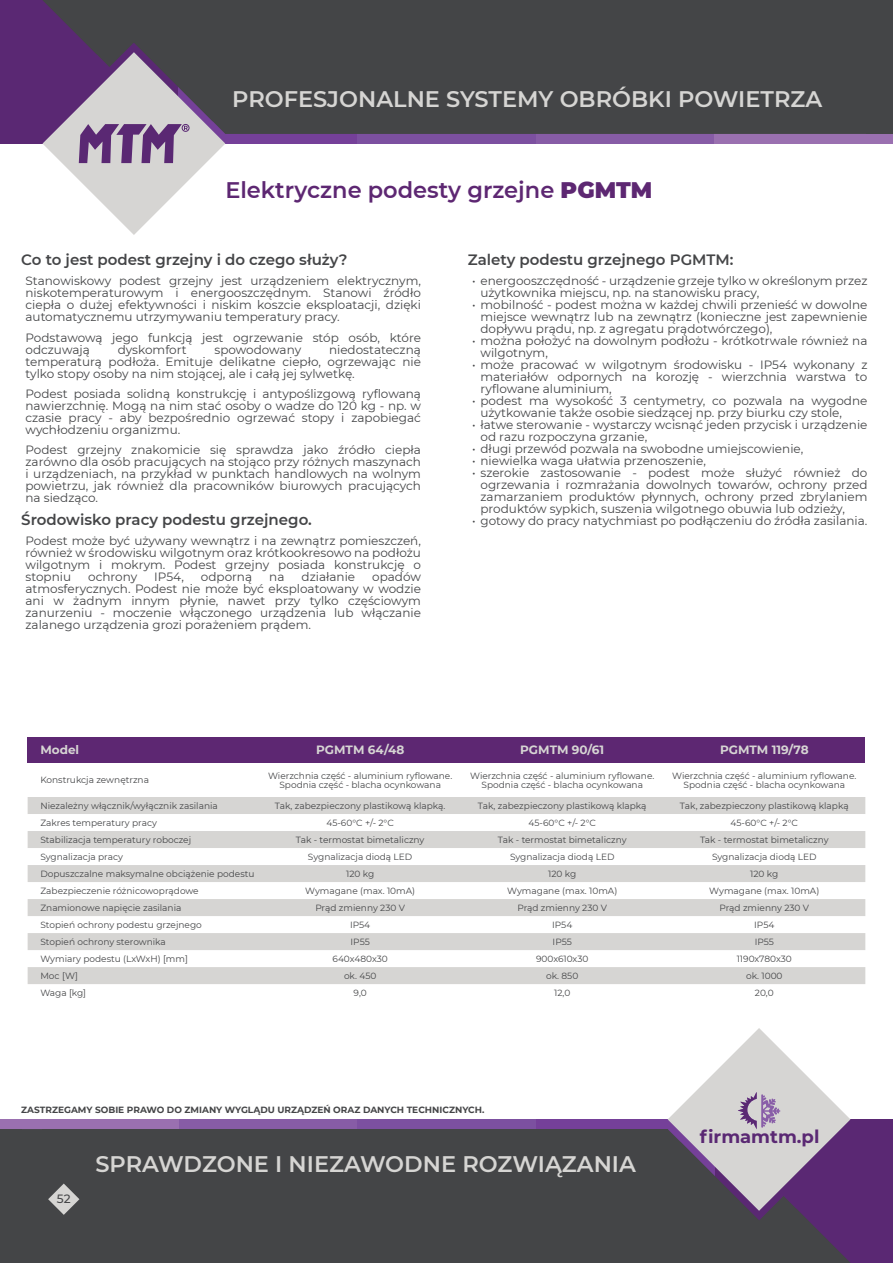
<style>
.page{position:relative;width:893px;height:1263px;background:#fff}
.page>*{position:absolute;margin:0;border:0;box-sizing:border-box;transform-origin:0 0}
.t1{font:600 22.5px "Montserrat";color:#d6d5d3}
.t2{font:600 22.5px "Montserrat";color:#5d2772}
.t3{font:700 18px "Montserrat";color:#5a2873}
.t4{font:600 15px "Montserrat";color:#444547}
.t5{font:12px/12px "Montserrat";color:#444547;text-align:justify}
.t6{font:700 12px "Montserrat";color:#d6d5d3}
.t7{font:500 12px "Montserrat";color:#444547}
.t8{font:9px/9px "Montserrat";color:#444547;text-align:center}
.t9{font:700 9px "Montserrat";color:#444547}
.s1{font-weight:900}
</style>
<div class="page">
<div style="left:0;top:0;width:893px;height:144px;background:#5a2873"></div>
<div style="left:0;top:1119px;width:893px;height:144px;background:#5a2873"></div>
<div style="left:357px;top:0;width:179px;height:144px;background:#7c50a0"></div>
<div style="left:357px;top:1119px;width:179px;height:144px;background:#7c50a0"></div>
<div style="left:536px;top:0;width:178px;height:144px;background:#875ca6"></div>
<div style="left:179px;top:1119px;width:178px;height:144px;background:#875ca6"></div>
<div style="left:714px;top:0;width:179px;height:144px;background:#9a70b0"></div>
<svg style="left:0;top:1119px;width:179px;height:144px;background:#6b5876"></svg>
<div style="left:179px;top:0;width:178px;height:144px;background:#754099"></div>
<div style="left:536px;top:1119px;width:178px;height:144px;background:#754099"></div>
<svg style="left:43px;top:134px;width:182px;height:101px"></svg>
<svg style="left:52px;top:0;width:841px;height:134px;background:#545158"></svg>
<svg style="left:42px;top:0;width:838px;height:121px;background:#4c4a50"></svg>
<div style="left:13px;top:1142px;width:838px;height:121px;background:#444547"></div>
<div style="left:43px;top:1129px;width:625px;height:91px;background:#444547"></div>
<svg style="left:48px;top:1183px;width:31px;height:32px"></svg>
<svg style="left:668px;top:1028px;width:182px;height:183px"></svg>
<div style="left:28px;top:737px;width:837px;height:26px;background:#5d2772"></div>
<svg style="left:28px;top:797px;width:837px;height:187px;fill:#d6d5d3"></svg>
<h1 class="t1" style="left:232px;top:85px;width:591px">PROFESJONALNE SYSTEMY OBRÓBKI POWIETRZA</h1>
<h1 class="t2" style="left:225px;top:176px;width:428px">Elektryczne podesty grzejne <span class="s1">PGMTM</span></h1>
<p class="t4" style="left:21px;top:250px;width:328px">Co to jest podest grzejny i do czego służy?</p>
<p class="t4" style="left:468px;top:250px;width:267px">Zalety podestu grzejnego PGMTM:</p>
<p class="t5" style="left:26px;top:275px;width:397px">Stanowiskowy podest grzejny jest urządzeniem elektrycznym, niskotemperaturowym i energooszczędnym. Stanowi źródło ciepła o dużej efektywności i niskim koszcie eksploatacji, dzięki automatycznemu utrzymywaniu temperatury pracy.</p>
<p class="t5" style="left:480px;top:275px;width:388px;text-indent:-9px">• energooszczędność - urządzenie grzeje tylko w określonym przez użytkownika miejscu, np. na stanowisku pracy,</p>
<p class="t5" style="left:480px;top:299px;width:388px;text-indent:-9px">• mobilność - podest można w każdej chwili przenieść w dowolne miejsce wewnątrz lub na zewnątrz (konieczne jest zapewnienie dopływu prądu, np. z agregatu prądotwórczego),</p>
<p class="t5" style="left:480px;top:335px;width:388px;text-indent:-9px">• można położyć na dowolnym podłożu - krótkotrwale również na wilgotnym,</p>
<p class="t5" style="left:480px;top:359px;width:388px;text-indent:-9px">• może pracować w wilgotnym środowisku - IP54 wykonany z materiałów odpornych na korozję - wierzchnia warstwa to ryflowane aluminium,</p>
<p class="t5" style="left:480px;top:395px;width:388px;text-indent:-9px">• podest ma wysokość 3 centymetry, co pozwala na wygodne użytkowanie także osobie siedzącej np. przy biurku czy stole,</p>
<p class="t5" style="left:480px;top:419px;width:388px;text-indent:-9px">• łatwe sterowanie - wystarczy wcisnąć jeden przycisk i urządzenie od razu rozpoczyna grzanie,</p>
<p class="t5" style="left:472px;top:443px;width:333px">• długi przewód pozwala na swobodne umiejscowienie,</p>
<p class="t5" style="left:472px;top:455px;width:235px">• niewielka waga ułatwia przenoszenie,</p>
<p class="t5" style="left:480px;top:467px;width:388px;text-indent:-9px">• szerokie zastosowanie - podest może służyć również do ogrzewania i rozmrażania dowolnych towarów, ochrony przed zamarzaniem produktów płynnych, ochrony przed zbrylaniem produktów sypkich, suszenia wilgotnego obuwia lub odzieży,</p>
<p class="t5" style="left:472px;top:515px;width:397px">• gotowy do pracy natychmiast po podłączeniu do źródła zasilania.</p>
<p class="t5" style="left:26px;top:331px;width:397px">Podstawową jego funkcją jest ogrzewanie stóp osób, które odczuwają</p>
<p class="t5" style="left:118px;top:343px;width:71px">dyskomfort</p>
<p class="t5" style="left:214px;top:343px;width:88px">spowodowany</p>
<p class="t5" style="left:26px;top:343px;width:397px;text-indent:303px">niedostateczną temperaturą podłoża. Emituje delikatne ciepło, ogrzewając nie tylko stopy osoby na nim stojącej, ale i całą jej sylwetkę.</p>
<p class="t5" style="left:26px;top:388px;width:397px">Podest posiada solidną konstrukcję i antypoślizgową ryflowaną nawierzchnię. Mogą na nim stać osoby o wadze do 120 kg - np. w czasie pracy - aby bezpośrednio ogrzewać stopy i zapobiegać wychłodzeniu organizmu.</p>
<p class="t5" style="left:26px;top:444px;width:397px">Podest grzejny znakomicie się sprawdza jako źródło ciepła zarówno dla osób pracujących na stojąco przy różnych maszynach i urządzeniach, na przykład w punktach handlowych na wolnym powietrzu, jak również dla pracowników biurowych pracujących na siedząco.</p>
<p class="t5" style="left:26px;top:535px;width:397px">Podest może być używany wewnątrz i na zewnątrz pomieszczeń, również w środowisku wilgotnym oraz krótkookresowo na podłożu wilgotnym i mokrym. Podest grzejny posiada konstrukcję o stopniu</p>
<p class="t4" style="left:21px;top:511px;width:292px">Środowisko pracy podestu grzejnego.</p>
<p class="t5" style="left:26px;top:571px;width:397px;text-indent:347px">opadów atmosferycznych. Podest nie może być eksploatowany w wodzie ani w żadnym innym płynie, nawet przy tylko częściowym zanurzeniu - moczenie włączonego urządzenia lub włączanie zalanego urządzenia grozi porażeniem prądem.</p>
<p class="t5" style="left:88px;top:571px;width:50px">ochrony</p>
<p class="t5" style="left:154px;top:571px;width:31px">IP54,</p>
<p class="t5" style="left:201px;top:571px;width:53px">odporną</p>
<p class="t5" style="left:269px;top:571px;width:17px">na</p>
<p class="t5" style="left:302px;top:571px;width:55px">działanie</p>
<p class="t6" style="left:40px;top:743px;width:40px">Model</p>
<p class="t6" style="left:316px;top:743px;width:90px">PGMTM 64/48</p>
<p class="t6" style="left:520px;top:743px;width:86px">PGMTM 90/61</p>
<p class="t6" style="left:720px;top:743px;width:90px">PGMTM 119/78</p>
<p class="t8" style="left:40px;top:776px;width:110px">Konstrukcja zewnętrzna</p>
<p class="t8" style="left:268px;top:771px;width:186px">Wierzchnia część - aluminium ryflowane.<br>Spodnia część - blacha ocynkowana</p>
<p class="t8" style="left:470px;top:771px;width:186px">Wierzchnia część - aluminium ryflowane.<br>Spodnia część - blacha ocynkowana</p>
<p class="t8" style="left:672px;top:771px;width:186px">Wierzchnia część - aluminium ryflowane.<br>Spodnia część - blacha ocynkowana</p>
<p class="t8" style="left:40px;top:801px;width:179px">Niezależny włącznik/wyłącznik zasilania</p>
<p class="t8" style="left:275px;top:801px;width:172px">Tak, zabezpieczony plastikową klapką.</p>
<p class="t8" style="left:478px;top:801px;width:170px">Tak, zabezpieczony plastikową klapką</p>
<p class="t8" style="left:680px;top:801px;width:170px">Tak, zabezpieczony plastikową klapką</p>
<p class="t8" style="left:40px;top:818px;width:118px">Zakres temperatury pracy</p>
<p class="t8" style="left:326px;top:818px;width:69px">45-60°C +/- 2°C</p>
<p class="t8" style="left:528px;top:818px;width:69px">45-60°C +/- 2°C</p>
<p class="t8" style="left:730px;top:818px;width:69px">45-60°C +/- 2°C</p>
<p class="t8" style="left:40px;top:835px;width:152px">Stabilizacja temperatury roboczej</p>
<p class="t8" style="left:296px;top:835px;width:130px">Tak - termostat bimetaliczny</p>
<p class="t8" style="left:498px;top:835px;width:130px">Tak - termostat bimetaliczny</p>
<p class="t8" style="left:700px;top:835px;width:130px">Tak - termostat bimetaliczny</p>
<p class="t8" style="left:40px;top:852px;width:84px">Sygnalizacja pracy</p>
<p class="t8" style="left:308px;top:852px;width:106px">Sygnalizacja diodą LED</p>
<p class="t8" style="left:510px;top:852px;width:106px">Sygnalizacja diodą LED</p>
<p class="t8" style="left:712px;top:852px;width:106px">Sygnalizacja diodą LED</p>
<p class="t8" style="left:40px;top:869px;width:216px">Dopuszczalne maksymalne obciążenie podestu</p>
<p class="t8" style="left:346px;top:869px;width:30px">120 kg</p>
<p class="t8" style="left:548px;top:869px;width:30px">120 kg</p>
<p class="t8" style="left:750px;top:869px;width:30px">120 kg</p>
<p class="t8" style="left:40px;top:886px;width:160px">Zabezpieczenie różnicowoprądowe</p>
<p class="t8" style="left:305px;top:886px;width:112px">Wymagane (max. 10mA)</p>
<p class="t8" style="left:507px;top:886px;width:112px">Wymagane (max. 10mA)</p>
<p class="t8" style="left:709px;top:886px;width:112px">Wymagane (max. 10mA)</p>
<p class="t8" style="left:40px;top:903px;width:142px">Znamionowe napięcie zasilania</p>
<p class="t8" style="left:315px;top:903px;width:91px">Prąd zmienny 230 V</p>
<p class="t8" style="left:517px;top:903px;width:91px">Prąd zmienny 230 V</p>
<p class="t8" style="left:719px;top:903px;width:91px">Prąd zmienny 230 V</p>
<p class="t8" style="left:40px;top:920px;width:163px">Stopień ochrony podestu grzejnego</p>
<p class="t8" style="left:350px;top:920px;width:22px">IP54</p>
<p class="t8" style="left:552px;top:920px;width:22px">IP54</p>
<p class="t8" style="left:754px;top:920px;width:22px">IP54</p>
<p class="t8" style="left:40px;top:937px;width:127px">Stopień ochrony sterownika</p>
<p class="t8" style="left:351px;top:937px;width:21px">IP55</p>
<p class="t8" style="left:553px;top:937px;width:21px">IP55</p>
<p class="t8" style="left:755px;top:937px;width:21px">IP55</p>
<p class="t8" style="left:40px;top:954px;width:149px">Wymiary podestu (LxWxH) [mm]</p>
<p class="t8" style="left:333px;top:954px;width:57px">640x480x30</p>
<p class="t8" style="left:536px;top:954px;width:54px">900x610x30</p>
<p class="t8" style="left:737px;top:954px;width:57px">1190x780x30</p>
<p class="t8" style="left:40px;top:971px;width:39px">Moc [W]</p>
<p class="t8" style="left:344px;top:971px;width:34px">ok. 450</p>
<p class="t8" style="left:546px;top:971px;width:34px">ok. 850</p>
<p class="t8" style="left:746px;top:971px;width:38px">ok. 1000</p>
<p class="t8" style="left:40px;top:988px;width:47px">Waga [kg]</p>
<p class="t8" style="left:354px;top:988px;width:15px">9,0</p>
<p class="t8" style="left:554px;top:988px;width:18px">12,0</p>
<p class="t8" style="left:755px;top:988px;width:20px">20,0</p>
<p class="t9" style="left:21px;top:1104px;width:465px">ZASTRZEGAMY SOBIE PRAWO DO ZMIANY WYGLĄDU URZĄDZEŃ ORAZ DANYCH TECHNICZNYCH.</p>
<p class="t7" style="left:57px;top:1192px;width:15px">52</p>
<h1 class="t1" style="left:95px;top:1150px;width:542px">SPRAWDZONE I NIEZAWODNE ROZWIĄZANIA</h1>
<h2 class="t3" style="left:700px;top:1126px;width:121px">firmamtm.pl</h2>
</div>
